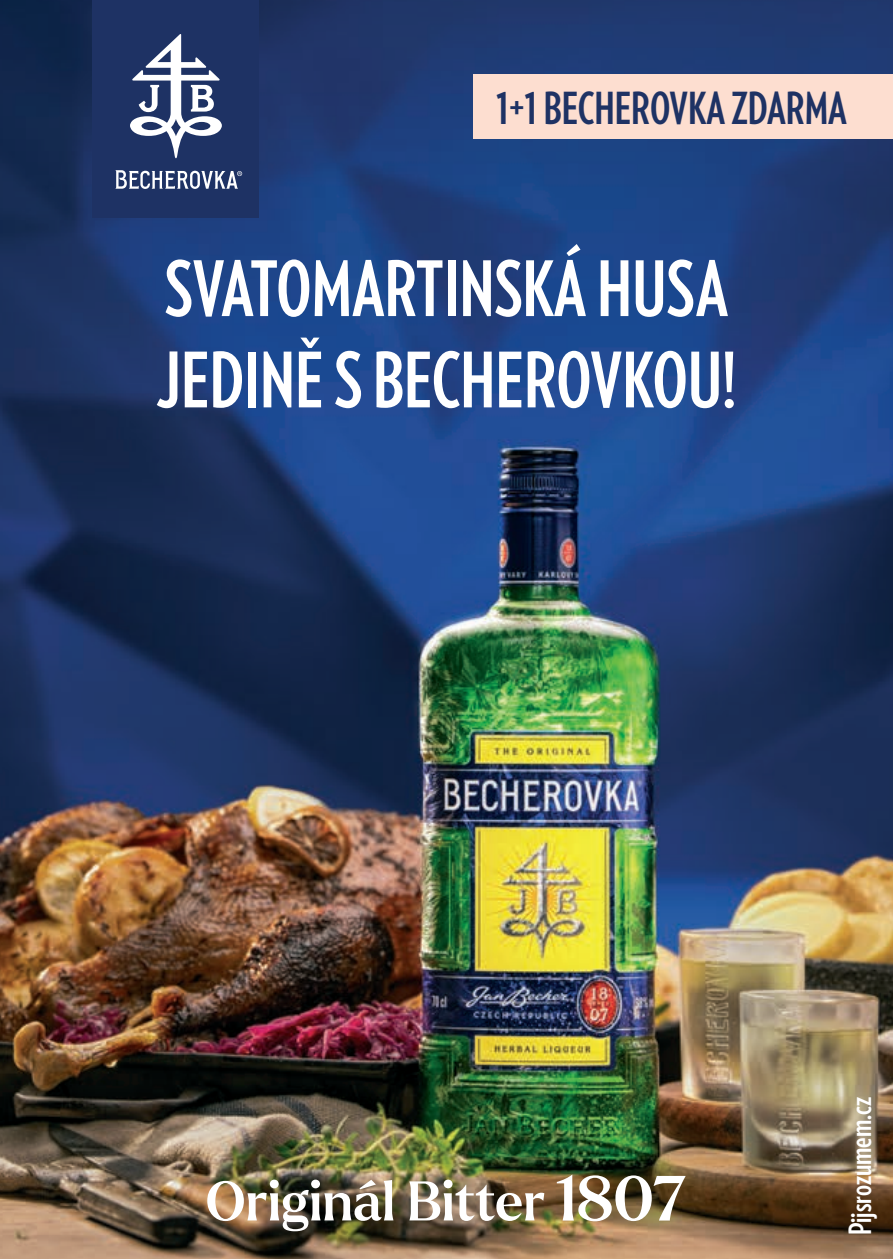
<style>
.page{position:relative;width:893px;height:1259px;background:#fff}
.page>*{position:absolute;margin:0;border:0;box-sizing:border-box;transform-origin:0 0}
.t1{font:700 76.2px/91.2px "Verlag Compressed";color:#fff}
.t2{font:700 44.1px "Verlag Compressed";color:#1e3264}
.t3{font:700 30.6px "Verlag Compressed";color:#fff}
</style>
<div class="page">
<img style="left:0;top:0;width:893px;height:1259px">
<div style="left:93px;top:3px;width:166px;height:215px;background:#1e3264"></div>
<svg style="left:130px;top:34px;width:92px;height:124px"></svg>
<svg style="left:115px;top:170px;width:127px;height:19px"></svg>
<div style="left:473px;top:74px;width:420px;height:64px;background:#fdded0"></div>
<img style="left:207px;top:1179px;width:186px;height:52px">
<img style="left:409px;top:1179px;width:135px;height:42px">
<svg style="left:557px;top:1174px;width:129px;height:47px"></svg>
<p class="t2" style="left:496px;top:76px;width:352px">1+1 BECHEROVKA ZDARMA</p>
<p class="t1" style="left:157px;top:240px;width:581px">SVATOMARTINSKÁ HUSA<br>JEDINĚ S BECHEROVKOU!</p>
<p class="t3" style="left:838px;top:1235px;width:140px;rotate:-90deg">Pijsrozumem.cz</p>
</div>
